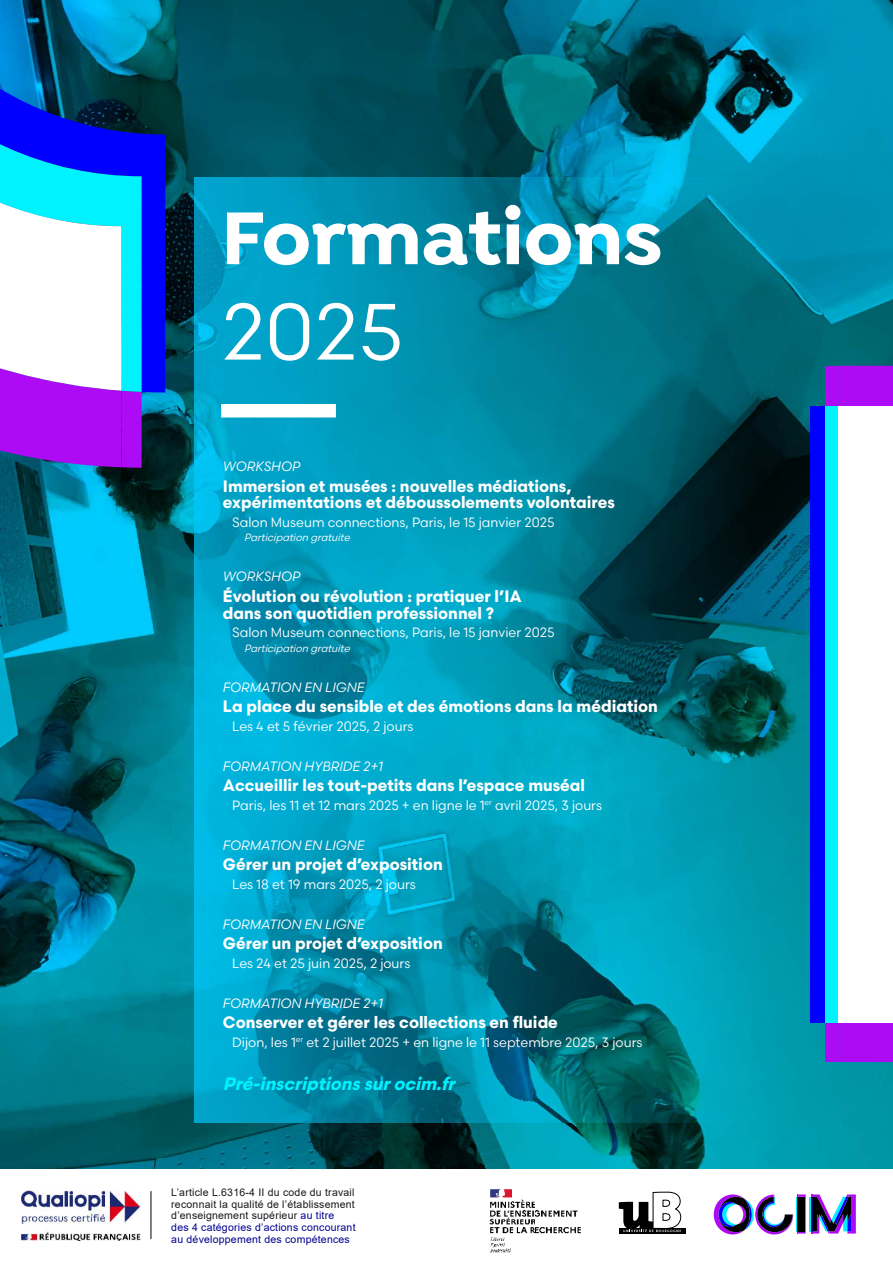
<style>
.page{position:relative;width:893px;height:1263px;background:#fff}
.page>*{position:absolute;margin:0;border:0;box-sizing:border-box;transform-origin:0 0}
.t1{font:700 79.5px "Isidora";color:#fff}
.t2{font:79.5px "Scandia";color:#fff}
.t3{font:italic 700 18px "Scandia";color:#00f2ff}
.t4{font:700 16.5px/16.5px "Scandia";color:#fff}
.t5{font:13.5px "Scandia";color:#fff}
.t6{font:italic 13.5px "Scandia";color:#fff}
.t7{font:10.5px/11.7px "Arial";letter-spacing:.02em;color:#1a171b}
.t8{font:italic 10.5px "Scandia";color:#fff}
.s1{color:#000091}
</style>
<div class="page">
<img style="left:764px;top:0;width:129px;height:210px">
<img style="left:0;top:467px;width:194px;height:217px">
<img style="left:756px;top:210px;width:137px;height:632px">
<img style="left:0;top:684px;width:210px;height:485px">
<img style="left:736px;top:842px;width:157px;height:327px">
<img style="left:210px;top:1123px;width:526px;height:46px">
<img style="left:194px;top:467px;width:562px;height:656px">
<img style="left:21px;top:1191px;width:131px;height:49px">
<hr style="left:151px;top:1191px;width:1px;height:48px;background:#000">
<div style="left:825px;top:1023px;width:13px;height:39px;background:#ad0af5"></div>
<div style="left:825px;top:366px;width:13px;height:41px;background:#ad0af5"></div>
<div style="left:838px;top:366px;width:55px;height:696px;background:#ad0af5"></div>
<div style="left:810px;top:407px;width:15px;height:616px;background:#00f"></div>
<div style="left:825px;top:407px;width:13px;height:616px;background:#00f2ff"></div>
<div style="left:838px;top:407px;width:55px;height:616px;background:#fff"></div>
<img style="left:489px;top:1189px;width:92px;height:64px">
<svg style="left:714px;top:1194px;width:142px;height:40px"></svg>
<svg style="left:619px;top:1192px;width:67px;height:41px"></svg>
<svg style="left:122px;top:467px;width:20px;height:1px"></svg>
<svg style="left:0;top:0;width:764px;height:467px;background:#206ea5"></svg>
<svg style="left:0;top:0;width:745px;height:391px;background:#12799a"></svg>
<h1 class="t1" style="left:221px;top:189px;width:443px">Formations</h1>
<h1 class="t2" style="left:221px;top:282px;width:184px">2025</h1>
<p class="t6" style="left:223px;top:458px;width:79px">WORKSHOP</p>
<p class="t4" style="left:223px;top:477px;width:394px">Immersion et musées : nouvelles médiations, expérimentations et déboussolements volontaires</p>
<p class="t5" style="left:232px;top:514px;width:324px">Salon Museum connections, Paris, le 15 janvier 2025</p>
<p class="t8" style="left:244px;top:531px;width:110px">Participation gratuite</p>
<p class="t6" style="left:223px;top:568px;width:79px">WORKSHOP</p>
<p class="t4" style="left:223px;top:588px;width:301px">Évolution ou révolution : pratiquer l’IA dans son quotidien professionnel ?</p>
<p class="t5" style="left:232px;top:624px;width:324px">Salon Museum connections, Paris, le 15 janvier 2025</p>
<p class="t8" style="left:244px;top:641px;width:110px">Participation gratuite</p>
<p class="t6" style="left:223px;top:678px;width:143px">FORMATION EN LIGNE</p>
<p class="t4" style="left:223px;top:698px;width:436px">La place du sensible et des émotions dans la médiation</p>
<p class="t5" style="left:232px;top:718px;width:183px">Les 4 et 5 février 2025, 2 jours</p>
<p class="t6" style="left:223px;top:757px;width:162px">FORMATION HYBRIDE 2+1</p>
<p class="t4" style="left:223px;top:777px;width:364px">Accueillir les tout-petits dans l’espace muséal</p>
<p class="t5" style="left:232px;top:797px;width:371px">Paris, les 11 et 12 mars 2025 + en ligne le 1<sup>er</sup> avril 2025, 3 jours</p>
<p class="t6" style="left:223px;top:836px;width:143px">FORMATION EN LIGNE</p>
<p class="t4" style="left:223px;top:856px;width:221px">Gérer un projet d’exposition</p>
<p class="t5" style="left:232px;top:876px;width:185px">Les 18 et 19 mars 2025, 2 jours</p>
<p class="t6" style="left:223px;top:915px;width:143px">FORMATION EN LIGNE</p>
<p class="t4" style="left:223px;top:935px;width:221px">Gérer un projet d’exposition</p>
<p class="t5" style="left:232px;top:955px;width:180px">Les 24 et 25 juin 2025, 2 jours</p>
<p class="t6" style="left:223px;top:994px;width:162px">FORMATION HYBRIDE 2+1</p>
<p class="t4" style="left:223px;top:1014px;width:336px">Conserver et gérer les collections en fluide</p>
<p class="t5" style="left:232px;top:1034px;width:412px">Dijon, les 1<sup>er</sup> et 2 juillet 2025 + en ligne le 11 septembre 2025, 3 jours</p>
<p class="t3" style="left:223px;top:1072px;width:238px">Pré-inscriptionssurocim.fr</p>
<p class="t7" style="left:171px;top:1186px;width:186px">L’article L.6316-4 II du code du travail reconnait la qualité de l’établissement d’enseignement supérieur <span class="s1">au titre<br>des 4 catégories d’actions concourant au développement des compétences</span></p>
</div>
